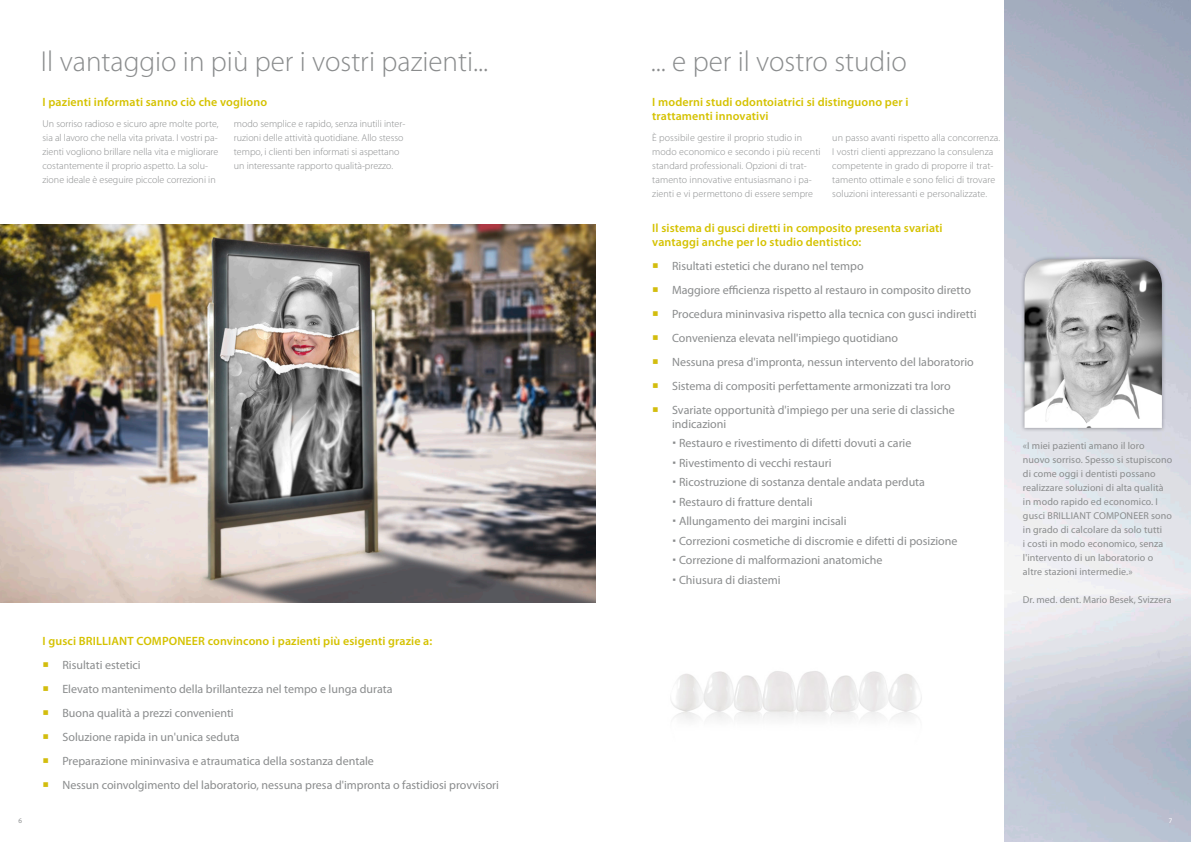
<style>
.page{position:relative;width:1191px;height:842px;background:#fff}
.page>*{position:absolute;margin:0;border:0;box-sizing:border-box;transform-origin:0 0}
.t1{font:300 29px "Myriad Pro";color:#8a8c8d}
.t2{font:12px/23.9px "Myriad Pro";color:#8a8c8d}
.t3{font:600 12px/14px "Myriad Pro";letter-spacing:.01em;color:#d5c200}
.t4{font:300 10px/14px "Myriad Pro";color:#8a8c8d}
.t5{font:10px/14px "Myriad Pro";letter-spacing:.01em;color:#8a8c8d}
.t6{font:7px "Myriad Pro";color:#fff}
.t7{font:7px "Myriad Pro";color:#8a8c8d}
</style>
<div class="page">
<img style="left:0;top:225px;width:595px;height:378px">
<img style="left:671px;top:671px;width:251px;height:49px">
<div style="left:1020px;top:255px;width:146px;height:177px;background:#47474f;opacity:.46"></div>
<img style="left:1024px;top:259px;width:137px;height:169px">
<h1 class="t1" style="left:41px;top:44px;width:449px">Il vantaggio in più per i vostri pazienti...</h1>
<h1 class="t1" style="left:651px;top:44px;width:258px">... e per il vostro studio</h1>
<p class="t3" style="left:43px;top:95px;width:226px">I pazienti informati sanno ciò che vogliono</p>
<p class="t4" style="left:43px;top:116px;width:177px">Un sorriso radioso e sicuro apre molte porte, sia al lavoro che nella vita privata. I vostri pa&shy;zienti vogliono brillare nella vita e migliorare costantemente il proprio aspetto. La solu&shy;zione ideale è eseguire piccole correzioni in</p>
<p class="t4" style="left:234px;top:116px;width:173px">modo semplice e rapido, senza inutili inter&shy;ruzioni delle attività quotidiane. Allo stesso tempo, i clienti ben informati si aspettano un interessante rapporto qualità-prezzo.</p>
<p class="t3" style="left:652px;top:95px;width:258px">I moderni studi odontoiatrici si distinguono per i trattamenti innovativi</p>
<p class="t4" style="left:652px;top:130px;width:170px">È possibile gestire il proprio studio in modo economico e secondo i più recenti standard professionali. Opzioni di trat&shy;tamento innovative entusiasmano i pa&shy;zienti e vi permettono di essere sempre</p>
<p class="t4" style="left:832px;top:130px;width:169px">un passo avanti rispetto alla concorrenza.<br>I vostri clienti apprezzano la consulenza competente in grado di proporre il trat&shy;tamento ottimale e sono felici di trovare soluzioni interessanti e personalizzate.</p>
<p class="t3" style="left:652px;top:221px;width:292px">Il sistema di gusci diretti in composito presenta svariati vantaggi anche per lo studio dentistico:</p>
<p class="t2" style="left:672px;top:254px;width:306px">Risultati estetici che durano nel tempo<br>Maggiore efficienza rispetto al restauro in composito diretto Procedura mininvasiva rispetto alla tecnica con gusci indiretti Convenienza elevata nell'impiego quotidiano<br>Nessuna presa d'impronta, nessun intervento del laboratorio Sistema di compositi perfettamente armonizzati tra loro Svariate opportunità d'impiego per una serie di classiche</p>
<p class="t2" style="left:679px;top:414px;width:280px;line-height:19.5px;text-indent:-7px">indicazioni<br>Restauro e rivestimento di difetti dovuti a carie Rivestimento di vecchi restauri<br>Ricostruzione di sostanza dentale andata perduta Restauro di fratture dentali<br>Allungamento dei margini incisali<br>Correzioni cosmetiche di discromie e difetti di posizione Correzione di malformazioni anatomiche<br>Chiusura di diastemi</p>
<p class="t7" style="left:19px;top:817px;width:5px">6</p>
<p class="t3" style="left:43px;top:634px;width:391px">I gusci BRILLIANT COMPONEER convincono i pazienti più esigenti grazie a:</p>
<p class="t2" style="left:62px;top:653px;width:438px">Risultati estetici<br>Elevato mantenimento della brillantezza nel tempo e lunga durata<br>Buona qualità a prezzi convenienti<br>Soluzione rapida in un'unica seduta<br>Preparazione mininvasiva e atraumatica della sostanza dentale<br>Nessun coinvolgimento del laboratorio, nessuna presa d'impronta o fastidiosi provvisori</p>
<p class="t5" style="left:1023px;top:438px;width:151px">«I miei pazienti amano il loro nuovo sorriso. Spesso si stupiscono di come oggi i dentisti possano realizzare soluzioni di alta qualità in modo rapido ed economico. I gusci BRILLIANT COMPONEER sono in grado di calcolare da solo tutti<br>i costi in modo economico, senza l'intervento di un laboratorio o altre stazioni intermedie.»</p>
<p class="t5" style="left:1023px;top:592px;width:150px">Dr. med. dent. Mario Besek, Svizzera</p>
<p class="t6" style="left:1168px;top:817px;width:5px">7</p>
</div>
